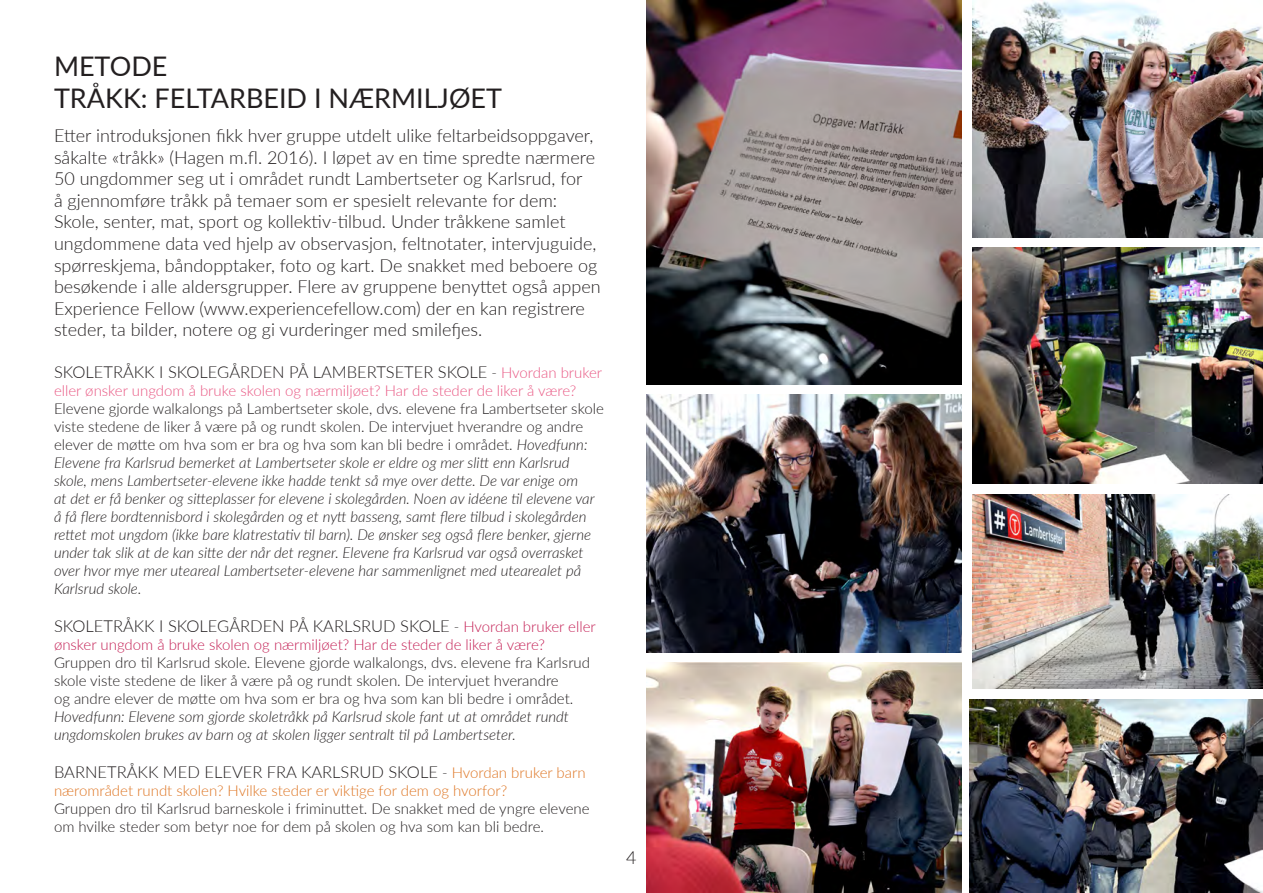
<style>
.page{position:relative;width:1263px;height:893px;background:#fff}
.page>*{position:absolute;margin:0;border:0;box-sizing:border-box;transform-origin:0 0}
.t1{font:27px "Lato";color:#231f20}
.t2{font:300 18px/21.6px "Lato";color:#231f20}
.t3{font:300 16.5px "Lato";color:#231f20}
.t4{font:italic 300 15px/18px "Lato";color:#231f20}
.t5{font:300 15px/18px "Lato";color:#231f20}
.t6{font:300 15px "Lato";color:#e95783}
.t7{font:300 15px "Lato";color:#c42055}
.t8{font:300 15px "Lato";color:#de7421}
.s1{font-size:15px}
.s2{font-size:15px;color:#e95783}
.s3{font-style:normal}
.s4{font-size:15px;color:#c42055}
.s5{font-style:italic}
.s6{font-size:15px;color:#de7421}
</style>
<div class="page">
<img style="left:972px;top:0;width:291px;height:238px">
<img style="left:646px;top:663px;width:316px;height:229px">
<img style="left:972px;top:495px;width:291px;height:194px">
<img style="left:969px;top:699px;width:294px;height:194px">
<img style="left:646px;top:394px;width:316px;height:259px">
<img style="left:646px;top:0;width:316px;height:384px">
<img style="left:972px;top:247px;width:291px;height:236px">
<p class="t1" style="left:54px;top:47px;width:115px">METODE</p>
<p class="t1" style="left:54px;top:79px;width:450px">TRÅKK: FELTARBEID I NÆRMILJØET</p>
<p class="t2" style="left:54px;top:124px;width:548px">Etter introduksjonen fikk hver gruppe utdelt ulike feltarbeidsoppgaver, såkalte «tråkk» (Hagen m.fl. 2016). I løpet av en time spredte nærmere 50 ungdommer seg ut i området rundt Lambertseter og Karlsrud, for<br>å gjennomføre tråkk på temaer som er spesielt relevante for dem:<br>Skole, senter, mat, sport og kollektiv-tilbud. Under tråkkene samlet ungdommene data ved hjelp av observasjon, feltnotater, intervjuguide, spørreskjema, båndopptaker, foto og kart. De snakket med beboere og besøkende i alle aldersgrupper. Flere av gruppene benyttet også appen Experience Fellow (www.experiencefellow.com) der en kan registrere steder, ta bilder, notere og gi vurderinger med smilefjes.</p>
<p class="t3" style="left:54px;top:360px;width:550px">SKOLETRÅKK I SKOLEGÅRDEN PÅ LAMBERTSETER SKOLE <span class="s1">-</span> <span class="s2">Hvordan bruker</span></p>
<p class="t6" style="left:54px;top:380px;width:524px">eller ønsker ungdom å bruke skolen og nærmiljøet? Har de steder de liker å være?</p>
<p class="t4" style="left:54px;top:399px;width:551px"><span class="s3">Elevene gjorde walkalongs på Lambertseter skole, dvs. elevene fra Lambertseter skole viste stedene de liker å være på og rundt skolen. De intervjuet hverandre og andre elever de møtte om hva som er bra og hva som kan bli bedre i området.</span> Hovedfunn:<br>Elevene fra Karlsrud bemerket at Lambertseter skole er eldre og mer slitt enn Karlsrud skole, mens Lambertseter-elevene ikke hadde tenkt så mye over dette. De var enige om<br>at det er få benker og sitteplasser for elevene i skolegården. Noen av idéene til elevene var å få flere bordtennisbord i skolegården og et nytt basseng, samt flere tilbud i skolegården rettet mot ungdom (ikke bare klatrestativ til barn). De ønsker seg også flere benker, gjerne under tak slik at de kan sitte der når det regner. Elevene fra Karlsrud var også overrasket over hvor mye mer uteareal Lambertseter-elevene har sammenlignet med utearealet på Karlsrud skole.</p>
<p class="t3" style="left:54px;top:614px;width:543px">SKOLETRÅKK I SKOLEGÅRDEN PÅ KARLSRUD SKOLE <span class="s1">-</span> <span class="s4">Hvordan bruker eller</span></p>
<p class="t7" style="left:54px;top:634px;width:492px">ønsker ungdom å bruke skolen og nærmiljøet? Har de steder de liker å være?</p>
<p class="t5" style="left:54px;top:653px;width:538px">Gruppen dro til Karlsrud skole. Elevene gjorde walkalongs, dvs. elevene fra Karlsrud skole viste stedene de liker å være på og rundt skolen. De intervjuet hverandre<br>og andre elever de møtte om hva som er bra og hva som kan bli bedre i området.<br><span class="s5">Hovedfunn: Elevene som gjorde skoletråkk på Karlsrud skole fant ut at området rundt ungdomskolen brukes av barn og at skolen ligger sentralt til på Lambertseter.</span></p>
<p class="t3" style="left:54px;top:760px;width:533px">BARNETRÅKK MED ELEVER FRA KARLSRUD SKOLE <span class="s1">-</span> <span class="s6">Hvordan bruker barn</span></p>
<p class="t8" style="left:54px;top:780px;width:455px">nærområdet rundt skolen? Hvilke steder er viktige for dem og hvorfor?</p>
<p class="t5" style="left:54px;top:799px;width:537px">Gruppen dro til Karlsrud barneskole i friminuttet. De snakket med de yngre elevene om hvilke steder som betyr noe for dem på skolen og hva som kan bli bedre.</p>
<p class="t2" style="left:626px;top:846px;width:12px">4</p>
</div>
